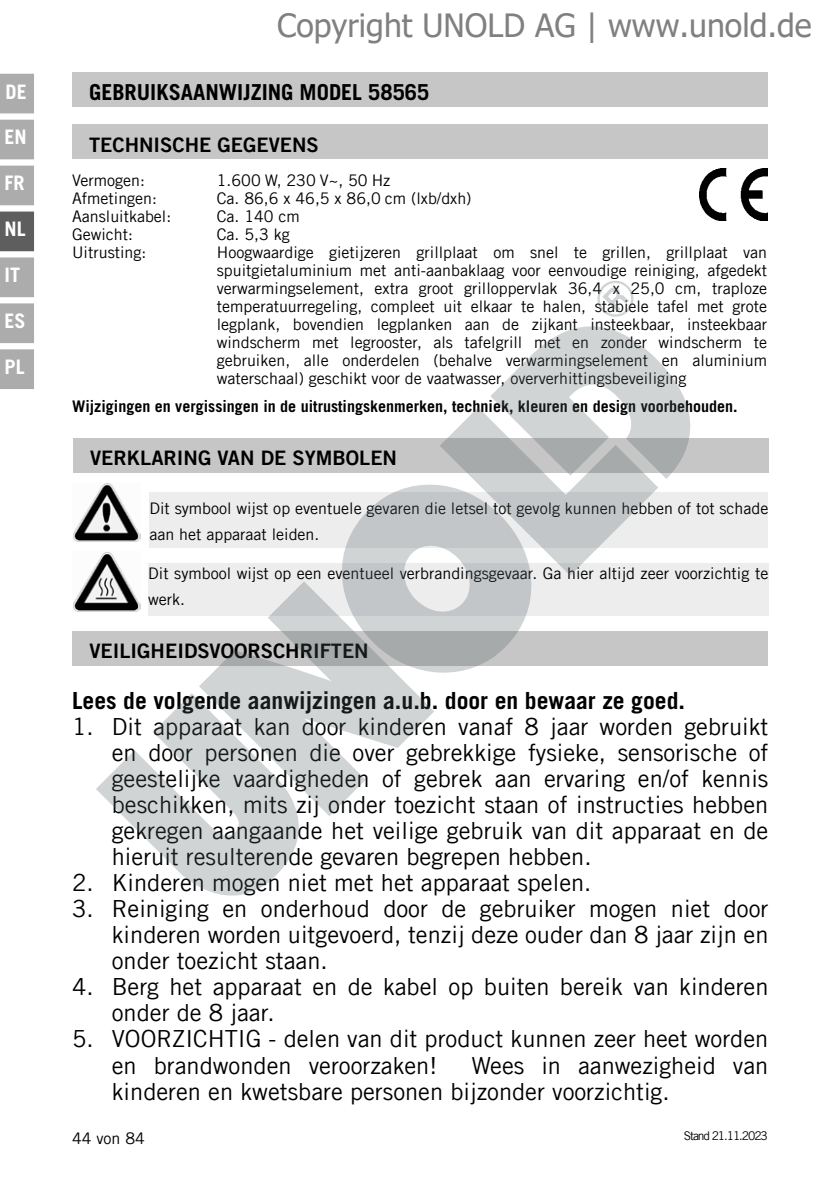
<style>
.page{position:relative;width:840px;height:1191px;background:#fff}
.page>*{position:absolute;margin:0;border:0;box-sizing:border-box;transform-origin:0 0}
.t1{font:32px "Tahoma";color:#808080}
.t2{font:23.6px/26px "Trade Gothic LT Com";color:#000}
.t3{font:700 23.6px "Trade Gothic LT Com";color:#000}
.t4{font:700 22px "Trade Gothic LT Com";color:#000}
.t5{font:20px "Trade Gothic LT Com Bd 2";color:#000}
.t6{font:700 20px "Trade Gothic LT Com";color:#fff}
.t7{font:16px/18px "Trade Gothic LT Com";color:#000}
.t8{font:700 16px "Trade Gothic LT Com";color:#000}
.t9{font:12px "Trade Gothic LT Com";letter-spacing:-.09em;color:#000}
</style>
<div class="page">
<div style="left:0;top:74px;width:34px;height:39px;background:#acacac"></div>
<div style="left:0;top:120px;width:34px;height:39px;background:#acacac"></div>
<div style="left:0;top:166px;width:34px;height:39px;background:#acacac"></div>
<div style="left:0;top:211px;width:34px;height:40px;background:#5f5e5e"></div>
<div style="left:0;top:257px;width:34px;height:40px;background:#acacac"></div>
<div style="left:0;top:303px;width:34px;height:40px;background:#acacac"></div>
<div style="left:0;top:349px;width:34px;height:40px;background:#acacac"></div>
<img style="left:699px;top:169px;width:67px;height:51px">
<div style="left:72px;top:72px;width:695px;height:34px;background:#c6c6c6"></div>
<div style="left:72px;top:631px;width:695px;height:34px;background:#c6c6c6"></div>
<div style="left:72px;top:125px;width:695px;height:34px;background:#c6c6c6"></div>
<div style="left:73px;top:438px;width:695px;height:34px;background:#c6c6c6"></div>
<img style="left:73px;top:483px;width:67px;height:59px">
<div style="left:149px;top:492px;width:619px;height:56px;background:#ededed"></div>
<img style="left:73px;top:552px;width:67px;height:59px">
<div style="left:148px;top:563px;width:620px;height:52px;background:#ededed"></div>
<svg style="left:530px;top:326px;width:191px;height:153px"></svg>
<svg style="left:440px;top:357px;width:218px;height:219px"></svg>
<svg style="left:304px;top:447px;width:264px;height:226px;fill:#c6c6c8"></svg>
<svg style="left:199px;top:581px;width:235px;height:235px"></svg>
<svg style="left:96px;top:690px;width:231px;height:206px;fill:#d0d4d5"></svg>
<svg style="left:597px;top:280px;width:37px;height:37px"></svg>
<p class="t6" style="left:6px;top:80px;width:23px">DE</p>
<p class="t6" style="left:5px;top:125px;width:24px">EN</p>
<p class="t6" style="left:5px;top:171px;width:22px">FR</p>
<p class="t6" style="left:5px;top:217px;width:23px">NL</p>
<p class="t6" style="left:5px;top:262px;width:17px">IT</p>
<p class="t6" style="left:5px;top:308px;width:23px">ES</p>
<p class="t6" style="left:5px;top:354px;width:22px">PL</p>
<h1 class="t1" style="left:277px;top:4px;width:535px">Copyright UNOLD AG | www.unold.de</h1>
<h3 class="t4" style="left:89px;top:78px;width:341px">GEBRUIKSAANWIJZING MODEL 58565</h3>
<p class="t5" style="left:89px;top:132px;width:231px">TECHNISCHE GEGEVENS</p>
<p class="t7" style="left:72px;top:171px;width:74px">Vermogen:</p>
<p class="t7" style="left:217px;top:171px;width:175px">1.600 W, 230 V~, 50 Hz</p>
<p class="t7" style="left:72px;top:189px;width:86px">Afmetingen:</p>
<p class="t7" style="left:217px;top:189px;width:256px">Ca. 86,6 x 46,5 x 86,0 cm (lxb/dxh)</p>
<p class="t7" style="left:72px;top:207px;width:101px">Aansluitkabel:</p>
<p class="t7" style="left:217px;top:207px;width:85px">Ca. 140 cm</p>
<p class="t7" style="left:72px;top:225px;width:62px">Gewicht:</p>
<p class="t7" style="left:217px;top:225px;width:74px">Ca. 5,3 kg</p>
<p class="t7" style="left:72px;top:243px;width:76px">Uitrusting:</p>
<p class="t7" style="left:217px;top:243px;width:551px;text-align:justify">Hoogwaardige gietijzeren grillplaat om snel te grillen, grillplaat van spuitgietaluminium met anti-aanbaklaag voor eenvoudige reiniging, afgedekt verwarmingselement, extra groot grilloppervlak 36,4 x 25,0 cm, traploze temperatuurregeling, compleet uit elkaar te halen, stabiele tafel met grote legplank, bovendien legplanken aan de zijkant insteekbaar, insteekbaar windscherm met legrooster, als tafelgrill met en zonder windscherm te gebruiken, alle onderdelen (behalve verwarmingselement en aluminium waterschaal) geschikt voor de vaatwasser, oververhittingsbeveiliging</p>
<p class="t8" style="left:72px;top:397px;width:666px">Wijzigingen en vergissingen in de uitrustingskenmerken, techniek, kleuren en design voorbehouden.</p>
<p class="t5" style="left:90px;top:445px;width:308px">VERKLARING VAN DE SYMBOLEN</p>
<p class="t7" style="left:149px;top:495px;width:620px;line-height:26px">Dit symbool wijst op eventuele gevaren die letsel tot gevolg kunnen hebben of tot schade aan het apparaat leiden.</p>
<p class="t7" style="left:148px;top:560px;width:621px;line-height:26px">Dit symbool wijst op een eventueel verbrandingsgevaar. Ga hier altijd zeer voorzichtig te werk.</p>
<p class="t5" style="left:89px;top:638px;width:280px">VEILIGHEIDSVOORSCHRIFTEN</p>
<h2 class="t3" style="left:72px;top:686px;width:614px">Lees de volgende aanwijzingen a.u.b. door en bewaar ze goed.</h2>
<p class="t2" style="left:112px;top:713px;width:657px;text-align:justify;text-indent:-40px">1. Dit apparaat kan door kinderen vanaf 8 jaar worden gebruikt en door personen die over gebrekkige fysieke, sensorische of geestelijke vaardigheden of gebrek aan ervaring en/of kennis beschikken, mits zij onder toezicht staan of instructies hebben gekregen aangaande het veilige gebruik van dit apparaat en de hieruit resulterende gevaren begrepen hebben.</p>
<h2 class="t2" style="left:72px;top:869px;width:520px">2. Kinderen mogen niet met het apparaat spelen.</h2>
<h2 class="t2" style="left:112px;top:895px;width:657px;text-align:justify;text-indent:-40px">3. Reiniging en onderhoud door de gebruiker mogen niet door kinderen worden uitgevoerd, tenzij deze ouder dan 8 jaar zijn en onder toezicht staan.</h2>
<h2 class="t2" style="left:112px;top:973px;width:657px;text-indent:-40px">4. Berg het apparaat en de kabel op buiten bereik van kinderen onder de 8 jaar.</h2>
<h2 class="t2" style="left:112px;top:1025px;width:657px;text-indent:-40px">5. VOORZICHTIG - delen van dit product kunnen zeer heet worden en brandwonden veroorzaken!</h2>
<h2 class="t2" style="left:112px;top:1051px;width:657px;text-indent:359px">Wees in aanwezigheid van kinderen en kwetsbare personen bijzonder voorzichtig.</h2>
<p class="t7" style="left:72px;top:1129px;width:74px">44 von 84</p>
<p class="t9" style="left:683px;top:1128px;width:85px">Stand 21.11.2023</p>
</div>
